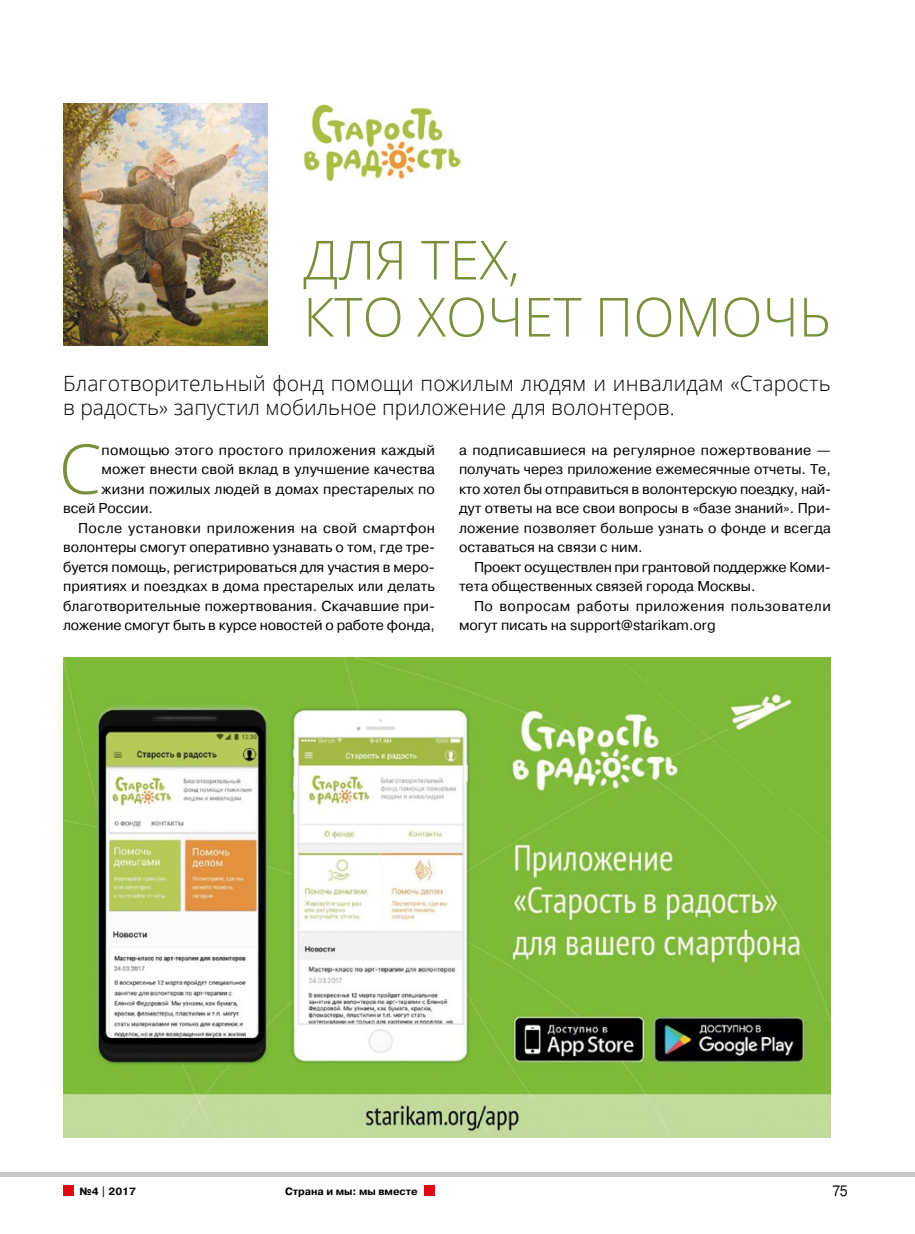
<style>
.page{position:relative;width:915px;height:1234px;background:#fff}
.page>*{position:absolute;margin:0;border:0;box-sizing:border-box;transform-origin:0 0}
.t1{font:300 68.85px "Open Sans";color:#798f3b}
.t2{font:300 54px/57px "Open Sans";color:#798f3b}
.t3{font:300 21px/24px "Open Sans";letter-spacing:.01em;color:#000}
.t4{font:15px "Pragmatica";color:#000;scale:.9 1}
.t5{font:14.25px/19.5px "Pragmatica";letter-spacing:.01em;color:#000;text-align:justify}
.t6{font:14.25px/19.5px "Pragmatica";letter-spacing:-.015em;color:#000}
.t7{font:14.25px/19.5px "Pragmatica";letter-spacing:.035em;color:#000}
.t8{font:14.25px "Pragmatica";letter-spacing:-.01em;color:#000}
.t9{font:14.25px "Pragmatica";letter-spacing:.03em;color:#000}
.t10{font:700 10.5px "Pragmatica C";color:#000}
</style>
<div class="page">
<img style="left:63px;top:657px;width:767px;height:480px">
<img style="left:303px;top:104px;width:157px;height:78px">
<img style="left:63px;top:104px;width:204px;height:241px">
<div style="left:423px;top:1185px;width:11px;height:10px;background:#e30613"></div>
<div style="left:63px;top:1185px;width:11px;height:10px;background:#e30613"></div>
<div style="left:0;top:1171px;width:914px;height:5px;background:#c6c6c6"></div>
<h2 class="t2" style="left:303px;top:230px;width:529px">ДЛЯ ТЕХ,<br>КТО ХОЧЕТ ПОМОЧЬ</h2>
<h3 class="t3" style="left:63px;top:371px;width:768px">Благотворительный фонд помощи пожилым людям и инвалидам «Старость в радость» запустил мобильное приложение для волонтеров.</h3>
<p class="t5" style="left:459px;top:440px;width:373px">а подписавшиеся на регулярное пожертвование — получать через приложение ежемесячные отчеты. Те, кто хотел бы отправиться в волонтерскую поездку, най‑ дут ответы на все свои вопросы в «базе знаний». При‑ ложение позволяет больше узнать о фонде и всегда оставаться на связи с ним.</p>
<p class="t6" style="left:459px;top:557px;width:373px;text-indent:15px">Проект осуществлен при грантовой поддержке Коми‑ тета общественных связей города Москвы.</p>
<p class="t7" style="left:459px;top:596px;width:373px;text-indent:15px">По вопросам работы приложения пользователи могут писать на support@starikam.org</p>
<h1 class="t1" style="left:59px;top:421px;width:44px">С</h1>
<p class="t5" style="left:101px;top:440px;width:335px">помощью этого простого приложения каждый</p>
<p class="t5" style="left:101px;top:460px;width:335px">может внести свой вклад в улучшение качества</p>
<p class="t5" style="left:101px;top:479px;width:335px">жизни пожилых людей в домах престарелых по</p>
<p class="t5" style="left:63px;top:499px;width:91px">всей России.</p>
<p class="t9" style="left:78px;top:519px;width:358px">После установки приложения на свой смартфон</p>
<p class="t5" style="left:63px;top:538px;width:373px">волонтеры смогут оперативно узнавать о том, где тре‑</p>
<p class="t5" style="left:63px;top:557px;width:373px">буется помощь, регистрироваться для участия в меро‑</p>
<p class="t5" style="left:63px;top:577px;width:373px">приятиях и поездках в дома престарелых или делать</p>
<p class="t5" style="left:63px;top:596px;width:373px">благотворительные пожертвования. Скачавшие при‑</p>
<p class="t8" style="left:63px;top:616px;width:373px">ложение смогут быть в курсе новостей о работе фонда,</p>
<p class="t10" style="left:80px;top:1185px;width:58px">№4 | 2017</p>
<p class="t10" style="left:285px;top:1185px;width:134px">Страна и мы: мы вместе</p>
<p class="t4" style="left:832px;top:1181px;width:18px">75</p>
</div>
